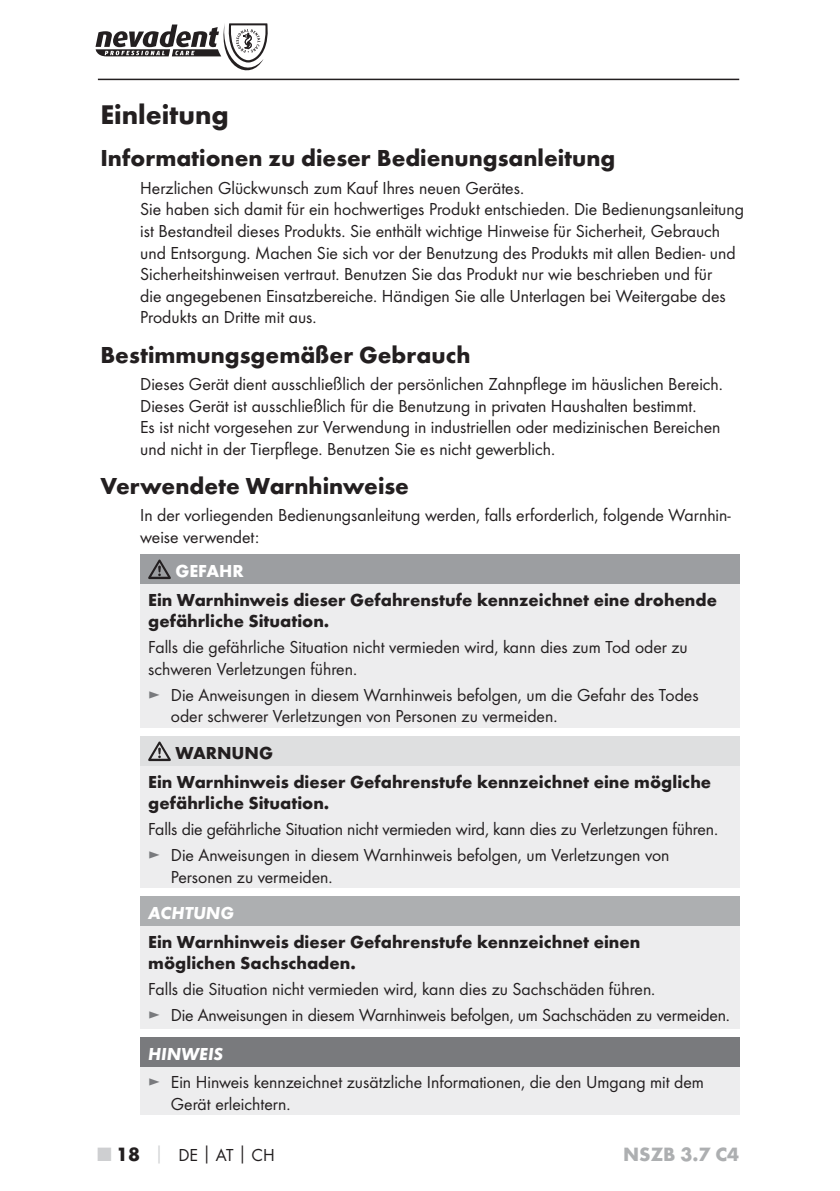
<style>
.page{position:relative;width:840px;height:1191px;background:#fff}
.page>*{position:absolute;margin:0;border:0;box-sizing:border-box;transform-origin:0 0}
.t1{font:700 28px "Futura";color:#231f20}
.t2{font:700 24px "Futura";color:#231f20}
.t3{font:700 20px "Futura";color:#adafb1}
.t4{font:18px/21.6px "Futura Boo";color:#231f20}
.t5{font:700 18px/21.6px "Futura";color:#231f20}
.t6{font:italic 700 18px "Futura";color:#fff}
.t7{font:700 18px "Futura";color:#fff}
.s1{color:#797a7d}
.s2{font-family:"Futura";font-weight:700;font-size:20px;color:#cecfd1}
.s3{font-family:"Futura";font-weight:700;font-size:20px}
.s4{color:#cecfd1}
</style>
<div class="page">
<hr style="left:98px;top:79px;width:640px;height:1px;background:#231f20">
<svg style="left:95px;top:23px;width:172px;height:47px"></svg>
<div style="left:140px;top:554px;width:598px;height:30px;background:#9c9ea1"></div>
<div style="left:140px;top:584px;width:598px;height:144px;background:#ededee"></div>
<svg style="left:148px;top:559px;width:23px;height:20px"></svg>
<div style="left:140px;top:736px;width:598px;height:30px;background:#dedfe0"></div>
<div style="left:140px;top:766px;width:598px;height:122px;background:#ededee"></div>
<svg style="left:148px;top:741px;width:23px;height:20px"></svg>
<div style="left:140px;top:896px;width:598px;height:30px;background:#adafb1"></div>
<div style="left:140px;top:926px;width:598px;height:103px;background:#ededee"></div>
<div style="left:140px;top:1037px;width:598px;height:30px;background:#797a7d"></div>
<div style="left:140px;top:1067px;width:598px;height:48px;background:#ededee"></div>
<h1 class="t1" style="left:100px;top:104px;width:130px">Einleitung</h1>
<h2 class="t2" style="left:100px;top:149px;width:516px">Informationen zu dieser Bedienungsanleitung</h2>
<p class="t4" style="left:140px;top:178px;width:605px">Herzlichen Glückwunsch zum Kauf Ihres neuen Gerätes.<br>Sie haben sich damit für ein hochwertiges Produkt entschieden. Die Bedienungsanleitung ist Bestandteil dieses Produkts. Sie enthält wichtige Hinweise für Sicherheit, Gebrauch und Entsorgung. Machen Sie sich vor der Benutzung des Produkts mit allen Bedien- und Sicherheitshinweisen vertraut. Benutzen Sie das Produkt nur wie beschrieben und für<br>die angegebenen Einsatzbereiche. Händigen Sie alle Unterlagen bei Weitergabe des Produkts an Dritte mit aus.</p>
<h2 class="t2" style="left:100px;top:345px;width:371px">Bestimmungsgemäßer Gebrauch</h2>
<p class="t4" style="left:140px;top:374px;width:584px">Dieses Gerät dient ausschließlich der persönlichen Zahnpflege im häuslichen Bereich.<br>Dieses Gerät ist ausschließlich für die Benutzung in privaten Haushalten bestimmt.<br>Es ist nicht vorgesehen zur Verwendung in industriellen oder medizinischen Bereichen und nicht in der Tierpflege. Benutzen Sie es nicht gewerblich.</p>
<h2 class="t2" style="left:100px;top:477px;width:310px">Verwendete Warnhinweise</h2>
<p class="t4" style="left:140px;top:505px;width:591px">In der vorliegenden Bedienungsanleitung werden, falls erforderlich, folgende Warnhin&shy;weise verwendet:</p>
<p class="t7" style="left:175px;top:563px;width:70px">GEFAHR</p>
<p class="t5" style="left:148px;top:590px;width:570px">Ein Warnhinweis dieser Gefahrenstufe kennzeichnet eine drohende gefährliche Situation.</p>
<p class="t4" style="left:148px;top:637px;width:541px">Falls die gefährliche Situation nicht vermieden wird, kann dies zum Tod oder zu schweren Verletzungen führen.</p>
<p class="t4" style="left:171px;top:684px;width:529px;text-indent:-23px"><span class="s1">►</span> Die Anweisungen in diesem Warnhinweis befolgen, um die Gefahr des Todes oder schwerer Verletzungen von Personen zu vermeiden.</p>
<p class="t5" style="left:148px;top:739px;width:564px;line-height:29px;text-indent:27px">WARNUNG<br>Ein Warnhinweis dieser Gefahrenstufe kennzeichnet eine mögliche</p>
<p class="t5" style="left:148px;top:794px;width:183px">gefährliche Situation.</p>
<p class="t4" style="left:148px;top:817px;width:571px;line-height:25.8px">Falls die gefährliche Situation nicht vermieden wird, kann dies zu Verletzungen führen. <span class="s1">►</span> Die Anweisungen in diesem Warnhinweis befolgen, um Verletzungen von</p>
<p class="t4" style="left:171px;top:866px;width:163px">Personen zu vermeiden.</p>
<p class="t6" style="left:148px;top:906px;width:87px">ACHTUNG</p>
<p class="t5" style="left:148px;top:932px;width:493px">Ein Warnhinweis dieser Gefahrenstufe kennzeichnet einen möglichen Sachschaden.</p>
<p class="t4" style="left:148px;top:977px;width:583px;line-height:25.8px">Falls die Situation nicht vermieden wird, kann dies zu Sachschäden führen.<br><span class="s1">►</span> Die Anweisungen in diesem Warnhinweis befolgen, um Sachschäden zu vermeiden.</p>
<p class="t6" style="left:148px;top:1047px;width:76px">HINWEIS</p>
<p class="t4" style="left:171px;top:1072px;width:534px;text-indent:-23px"><span class="s1">►</span> Ein Hinweis kennzeichnet zusätzliche Informationen, die den Umgang mit dem<br>Gerät erleichtern.</p>
<p class="t4" style="left:98px;top:1145px;width:178px"><span class="s2">■</span> <span class="s3">18</span> <span class="s4">│</span> DE│AT│CH</p>
<p class="t3" style="left:622px;top:1146px;width:117px">NSZB 3.7 C4</p>
</div>
